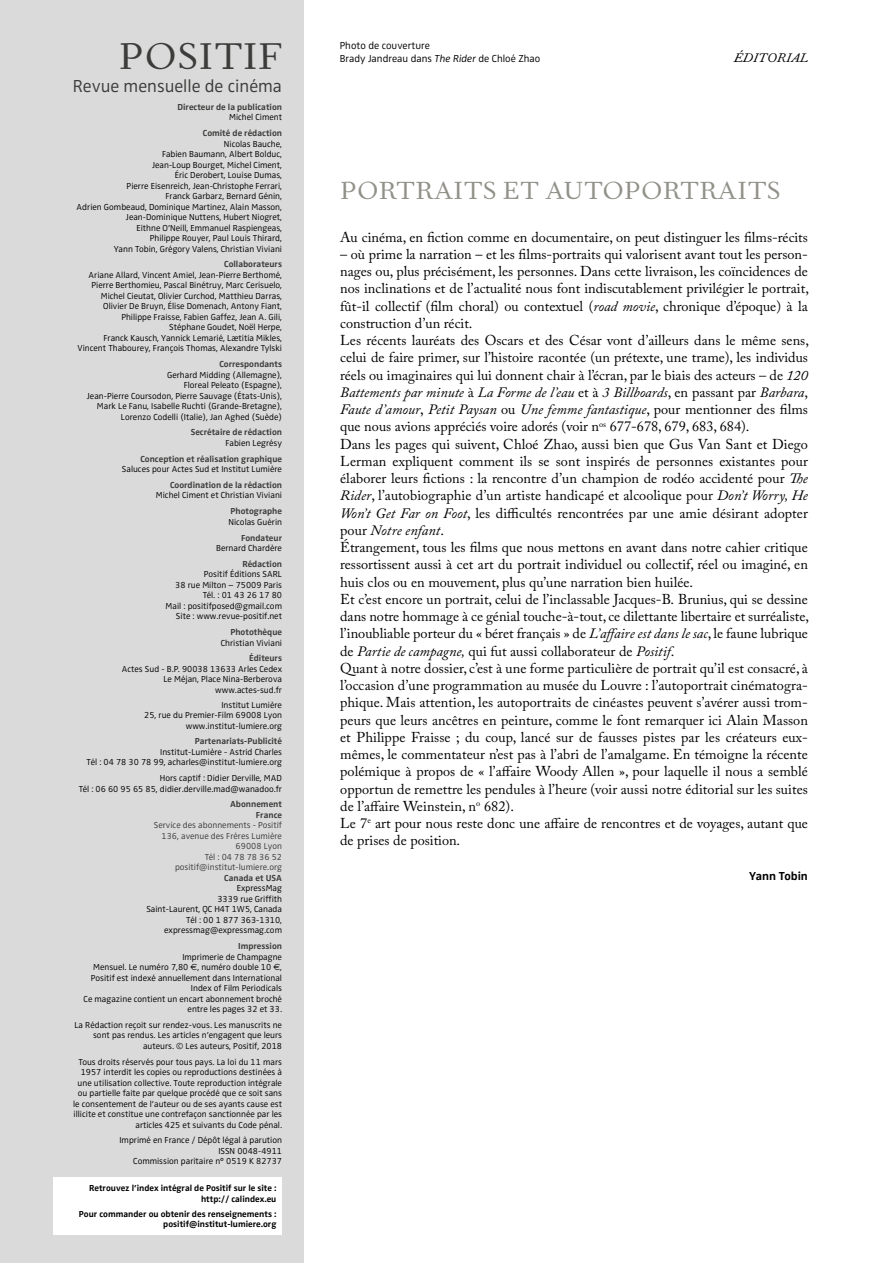
<style>
.page{position:relative;width:893px;height:1263px;background:#fff}
.page>*{position:absolute;margin:0;border:0;box-sizing:border-box;transform-origin:0 0}
.t1{font:45px "Fournier MT Std";color:#3c3c3b}
.t2{font:30px "Fournier MT Std";letter-spacing:-.005em;color:#929189}
.t3{font:18px "Zwo w 3";color:#3c3c3b}
.t4{font:italic 15px "Fournier MT Std";color:#000}
.t5{font:14.25px/17.2px "Adobe Caslon Pro";color:#000}
.t6{font:12px "Zwo w 6";color:#000}
.t7{font:10.5px "Zwo w 3";color:#000}
.t8{font:10.5px "Zwo Alt LF w 3";color:#000}
.t9{font:9px/10.5px "Zwo w 3";color:#000;text-align:right}
.t10{font:9px/10.5px "Zwo w 6";color:#3c3c3b;text-align:right}
.t11{font:9px/10.5px "Zwo w 6";color:#000;text-align:right}
.t12{font:9px/10.5px "Zwo w 3";color:#3c3c3b;text-align:right}
.s1{font-family:"Zwo w 3 Italic"}
.s2{font-family:"Euro Sans"}
.s3{font-style:italic}
</style>
<div class="page">
<div style="left:0;top:0;width:303px;height:1263px;background:#dadada"></div>
<div style="left:54px;top:1177px;width:228px;height:58px;background:#fff"></div>
<p class="t8" style="left:340px;top:39px;width:92px">Photo de couverture</p>
<h1 class="t1" style="left:119px;top:25px;width:165px">POSITIF</h1>
<p class="t7" style="left:340px;top:53px;width:202px">Brady Jandreau dans <span class="s1">The Rider</span> de Chloé Zhao</p>
<p class="t3" style="left:73px;top:76px;width:211px">Revue mensuelle de cinéma</p>
<p class="t10" style="left:177px;top:102px;width:106px">Directeur de la publication</p>
<p class="t9" style="left:229px;top:112px;width:54px">Michel Ciment</p>
<p class="t10" style="left:203px;top:128px;width:81px">Comité de rédaction</p>
<p class="t9" style="left:77px;top:138px;width:207px">Nicolas Bauche,<br>Fabien Baumann, Albert Bolduc,<br>Jean-Loup Bourget, Michel Ciment,<br>Éric Derobert, Louise Dumas,<br>Pierre Eisenreich, Jean-Christophe Ferrari,<br>Franck Garbarz, Bernard Génin,<br>Adrien Gombeaud, Dominique Martinez, Alain Masson, Jean-Dominique Nuttens, Hubert Niogret,<br>Eithne O’Neill, Emmanuel Raspiengeas,<br>Philippe Rouyer, Paul Louis Thirard,<br>Yann Tobin, Grégory Valens, Christian Viviani</p>
<p class="t10" style="left:224px;top:259px;width:59px">Collaborateurs</p>
<p class="t9" style="left:78px;top:270px;width:206px">Ariane Allard, Vincent Amiel, Jean-Pierre Berthomé, Pierre Berthomieu, Pascal Binétruy, Marc Cerisuelo, Michel Cieutat, Olivier Curchod, Matthieu Darras, Olivier De Bruyn, Élise Domenach, Antony Fiant, Philippe Fraisse, Fabien Gaffez, Jean A. Gili,<br>Stéphane Goudet, Noël Herpe,<br>Franck Kausch, Yannick Lemarié, Lætitia Mikles, Vincent Thabourey, François Thomas, Alexandre Tylski</p>
<p class="t10" style="left:219px;top:359px;width:64px">Correspondants</p>
<p class="t9" style="left:87px;top:369px;width:197px">Gerhard Midding (Allemagne),<br>Floreal Peleato (Espagne),<br>Jean-Pierre Coursodon, Pierre Sauvage (États-Unis), Mark Le Fanu, Isabelle Ruchti (Grande-Bretagne), Lorenzo Codelli (Italie), Jan Aghed (Suède)</p>
<p class="t10" style="left:191px;top:427px;width:93px">Secrétaire de rédaction</p>
<p class="t9" style="left:226px;top:438px;width:58px">Fabien Legrésy</p>
<p class="t10" style="left:140px;top:453px;width:143px">Conception et réalisation graphique</p>
<p class="t9" style="left:122px;top:464px;width:162px">Saluces pour Actes Sud et Institut Lumière</p>
<p class="t10" style="left:170px;top:480px;width:114px">Coordination de la rédaction</p>
<p class="t9" style="left:156px;top:490px;width:128px">Michel Ciment et Christian Viviani</p>
<p class="t10" style="left:230px;top:506px;width:53px">Photographe</p>
<p class="t9" style="left:228px;top:516px;width:55px">Nicolas Guérin</p>
<p class="t10" style="left:241px;top:532px;width:42px">Fondateur</p>
<p class="t9" style="left:216px;top:543px;width:68px">Bernard Chardère</p>
<p class="t10" style="left:242px;top:558px;width:41px">Rédaction</p>
<p class="t9" style="left:166px;top:569px;width:118px">Positif Éditions SARL<br>38 rue Milton – 75009 Paris<br>Tél. : 01 43 26 17 80<br>Mail : positifposed@gmail.com<br>Site : www.revue-positif.net</p>
<p class="t10" style="left:230px;top:627px;width:53px">Photothèque</p>
<p class="t9" style="left:221px;top:637px;width:63px">Christian Viviani</p>
<p class="t10" style="left:249px;top:653px;width:34px">Éditeurs</p>
<p class="t9" style="left:122px;top:663px;width:162px">Actes Sud - B.P. 90038 13633 Arles Cedex<br>Le Méjan, Place Nina-Berberova www.actes-sud.fr</p>
<p class="t9" style="left:144px;top:699px;width:139px">Institut Lumière<br>25, rue du Premier-Film 69008 Lyon www.institut-lumiere.org</p>
<p class="t10" style="left:195px;top:736px;width:89px">Partenariats-Publicité</p>
<p class="t9" style="left:87px;top:746px;width:197px">Institut-Lumière - Astrid Charles<br>Tél : 04 78 30 78 99, acharles@institut-lumiere.org</p>
<p class="t9" style="left:79px;top:773px;width:205px">Hors captif : Didier Derville, MAD<br>Tél : 06 60 95 65 85, didier.derville.mad@wanadoo.fr</p>
<p class="t10" style="left:230px;top:799px;width:54px">Abonnement<br>France</p>
<p class="t12" style="left:154px;top:820px;width:130px">Service des abonnements - Positif<br>136, avenue des Frères Lumière<br>69008 Lyon<br>Tél : 04 78 78 36 52 positif@institut-lumiere.org</p>
<p class="t10" style="left:224px;top:872px;width:59px">Canada et USA</p>
<p class="t9" style="left:146px;top:883px;width:137px">ExpressMag<br>3339 rue Griffith<br>Saint-Laurent, QC H4T 1W5, Canada<br>Tél : 00 1 877 363-1310, expressmag@expressmag.com</p>
<p class="t10" style="left:238px;top:941px;width:45px">Impression</p>
<p class="t9" style="left:84px;top:951px;width:200px">Imprimerie de Champagne<br>Mensuel. Le numéro 7,80 <span class="s2">€</span>, numéro double 10 <span class="s2">€</span>, Positif est indexé annuellement dans International Index of Film Periodicals<br>Ce magazine contient un encart abonnement broché entre les pages 32 et 33.</p>
<p class="t9" style="left:74px;top:1019px;width:209px">La Rédaction reçoit sur rendez-vous. Les manuscrits ne sont pas rendus. Les articles n’engagent que leurs auteurs. © Les auteurs, Positif, 2018</p>
<p class="t9" style="left:73px;top:1056px;width:210px">Tous droits réservés pour tous pays. La loi du 11 mars 1957 interdit les copies ou reproductions destinées à une utilisation collective. Toute reproduction intégrale ou partielle faite par quelque procédé que ce soit sans le consentement de l’auteur ou de ses ayants cause est illicite et constitue une contrefaçon sanctionnée par les articles 425 et suivants du Code pénal.</p>
<p class="t9" style="left:119px;top:1135px;width:164px">Imprimé en France / Dépôt légal à parution<br>ISSN 0048-4911<br>Commission paritaire n° 0519 K 82737</p>
<p class="t11" style="left:89px;top:1183px;width:189px">Retrouvez l’index intégral de Positif sur le site : http:// calindex.eu</p>
<p class="t11" style="left:79px;top:1208px;width:199px">Pour commander ou obtenir des renseignements : positif@institut-lumiere.org</p>
<p class="t4" style="left:734px;top:49px;width:76px">ÉDITORIAL</p>
<h2 class="t2" style="left:340px;top:169px;width:442px">PORTRAITS ET AUTOPORTRAITS</h2>
<p class="t5" style="left:340px;top:228px;width:469px">Au cinéma, en fiction comme en documentaire, on peut distinguer les films-récits</p>
<p class="t5" style="left:340px;top:245px;width:470px">– où prime la narration – et les films-portraits qui valorisent avant tout les person&shy;nages ou, plus précisément, les personnes. Dans cette livraison, les coïncidences de nos inclinations et de l’actualité nous font indiscutablement privilégier le portrait, fût-il collectif (film choral) ou contextuel (<span class="s3">road movie</span>, chronique d’époque) à la construction d’un récit.<br>Les récents lauréats des Oscars et des César vont d’ailleurs dans le même sens, celui de faire primer, sur l’histoire racontée (un prétexte, une trame), les individus réels ou imaginaires qui lui donnent chair à l’écran, par le biais des acteurs – de <span class="s3">120<br>Battements par minute</span> à <span class="s3">La Forme de l’eau</span> et à <span class="s3">3 Billboards</span>, en passant par <span class="s3">Barbara</span>, <span class="s3">Faute d’amour</span>, <span class="s3">Petit Paysan</span> ou <span class="s3">Une femme fantastique</span>, pour mentionner des films que nous avions appréciés voire adorés (voir n<sup>os</sup> 677-678, 679, 683, 684).<br>Dans les pages qui suivent, Chloé Zhao, aussi bien que Gus Van Sant et Diego Lerman expliquent comment ils se sont inspirés de personnes existantes pour élaborer leurs fictions : la rencontre d’un champion de rodéo accidenté pour <span class="s3">The Rider</span>, l’autobiographie d’un artiste handicapé et alcoolique pour <span class="s3">Don’t Worry, He Won’t Get Far on Foot</span>, les difficultés rencontrées par une amie désirant adopter pour <span class="s3">Notre enfant</span>.<br>Étrangement, tous les films que nous mettons en avant dans notre cahier critique ressortissent aussi à cet art du portrait individuel ou collectif, réel ou imaginé, en huis clos ou en mouvement, plus qu’une narration bien huilée.<br>Et c’est encore un portrait, celui de l’inclassable Jacques-B. Brunius, qui se dessine dans notre hommage à ce génial touche-à-tout, ce dilettante libertaire et surréaliste, l’inoubliable porteur du « béret français » de <span class="s3">L’affaire est dans le sac</span>, le faune lubrique de <span class="s3">Partie de campagne,</span> qui fut aussi collaborateur de <span class="s3">Positif</span>.<br>Quant à notre dossier, c’est à une forme particulière de portrait qu’il est consacré, à l’occasion d’une programmation au musée du Louvre : l’autoportrait cinématogra&shy;phique. Mais attention, les autoportraits de cinéastes peuvent s’avérer aussi trom&shy;peurs que leurs ancêtres en peinture, comme le font remarquer ici Alain Masson et Philippe Fraisse ; du coup, lancé sur de fausses pistes par les créateurs eux&shy;mêmes, le commentateur n’est pas à l’abri de l’amalgame. En témoigne la récente polémique à propos de « l’affaire Woody Allen », pour laquelle il nous a semblé opportun de remettre les pendules à l’heure (voir aussi notre éditorial sur les suites de l’affaire Weinstein, n<sup>o</sup> 682).<br>Le 7<sup>e</sup> art pour nous reste donc une affaire de rencontres et de voyages, autant que de prises de position.</p>
<p class="t6" style="left:749px;top:869px;width:60px">Yann Tobin</p>
</div>
